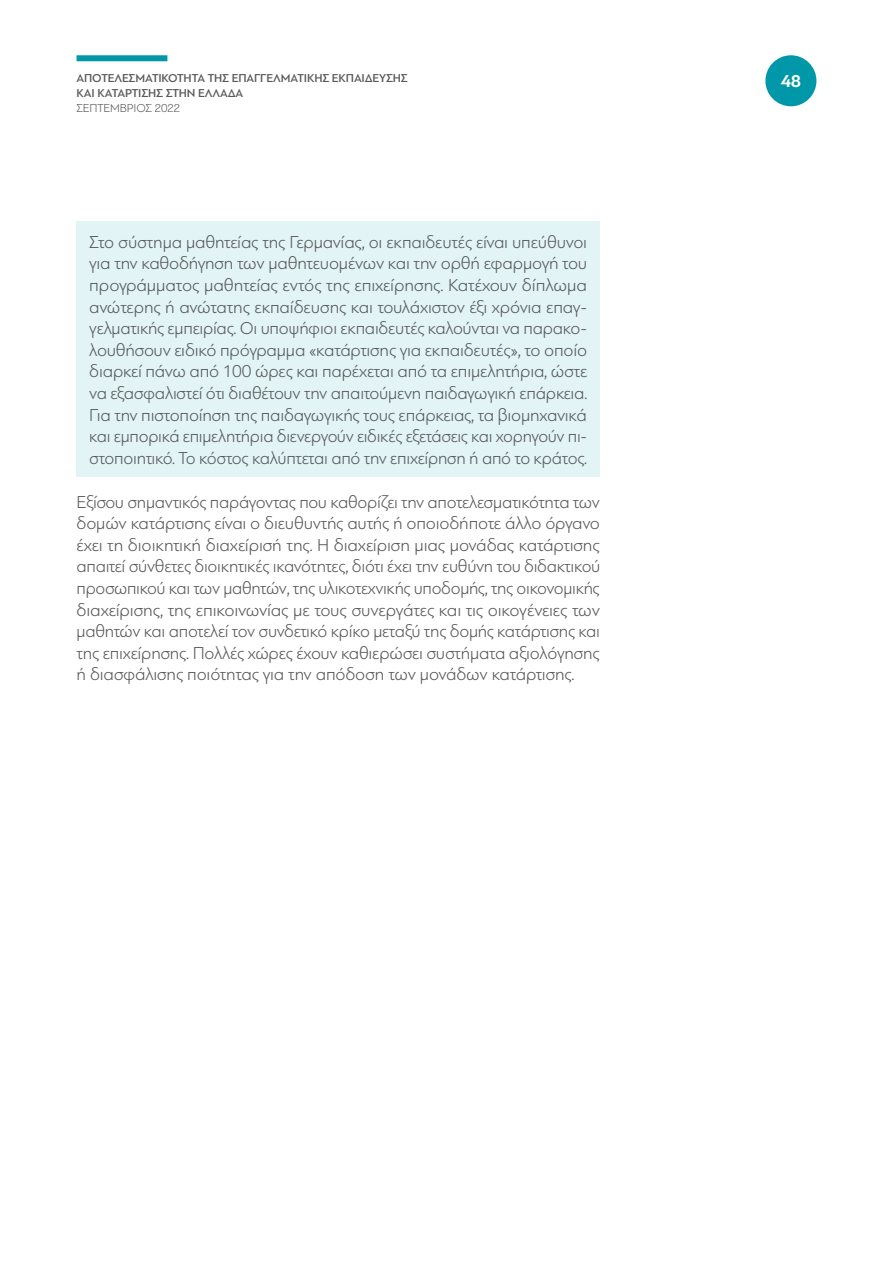
<style>
.page{position:relative;width:893px;height:1263px;background:#fff}
.page>*{position:absolute;margin:0;border:0;box-sizing:border-box;transform-origin:0 0}
.t1{font:300 18px/21.6px "PF Bague Sans Pro";letter-spacing:-.015em;color:#58595b;text-align:justify}
.t2{font:700 18px "PF Bague Sans Pro";color:#fff}
.t3{font:500 12px/15px "PF Bague Sans Pro";letter-spacing:-.01em;color:#58595b}
.t4{font:300 12px "PF Bague Sans Pro";letter-spacing:-.01em;color:#58595b}
</style>
<div class="page">
<div style="left:765px;top:55px;width:51px;height:51px;background:#0098a8;border-radius:50%"></div>
<div style="left:77px;top:55px;width:90px;height:6px;background:#0098a8"></div>
<div style="left:77px;top:221px;width:523px;height:255px;background:#e2f4f5"></div>
<p class="t3" style="left:77px;top:71px;width:333px">ΑΠΟΤΕΛΕΣΜΑΤΙΚΟΤΗΤΑ ΤΗΣ ΕΠΑΓΓΕΛΜΑΤΙΚΗΣ ΕΚΠΑΙΔΕΥΣΗΣ<br>ΚΑΙ ΚΑΤΑΡΤΙΣΗΣ ΣΤΗΝ ΕΛΛΑΔΑ</p>
<p class="t4" style="left:77px;top:101px;width:105px">ΣΕΠΤΈΜΒΡΙΟΣ 2022</p>
<p class="t1" style="left:89px;top:231px;width:500px">Στο σύστημα μαθητείας της Γερμανίας, οι εκπαιδευτές είναι υπεύθυνοι για την καθοδήγηση των μαθητευομένων και την ορθή εφαρμογή του προγράμματος μαθητείας εντός της επιχείρησης. Κατέχουν δίπλωμα ανώτερης ή ανώτατης εκπαίδευσης και τουλάχιστον έξι χρόνια επαγ&shy;γελματικής εμπειρίας. Οι υποψήφιοι εκπαιδευτές καλούνται να παρακο&shy;λουθήσουν ειδικό πρόγραμμα «κατάρτισης για εκπαιδευτές», το οποίο διαρκεί πάνω από 100 ώρες και παρέχεται από τα επιμελητήρια, ώστε να εξασφαλιστεί ότι διαθέτουν την απαιτούμενη παιδαγωγική επάρκεια.<br>Για την πιστοποίηση της παιδαγωγικής τους επάρκειας, τα βιομηχανικά και εμπορικά επιμελητήρια διενεργούν ειδικές εξετάσεις και χορηγούν πι&shy;στοποιητικό. Το κόστος καλύπτεται από την επιχείρηση ή από το κράτος.</p>
<p class="t1" style="left:77px;top:491px;width:525px">Εξίσου σημαντικός παράγοντας που καθορίζει την αποτελεσματικότητα των δομών κατάρτισης είναι ο διευθυντής αυτής ή οποιοδήποτε άλλο όργανο έχει τη διοικητική διαχείρισή της. Η διαχείριση μιας μονάδας κατάρτισης απαιτεί σύνθετες διοικητικές ικανότητες, διότι έχει την ευθύνη του διδακτικού προσωπικού και των μαθητών, της υλικοτεχνικής υποδομής, της οικονομικής διαχείρισης, της επικοινωνίας με τους συνεργάτες και τις οικογένειες των μαθητών και αποτελεί τον συνδετικό κρίκο μεταξύ της δομής κατάρτισης και της επιχείρησης. Πολλές χώρες έχουν καθιερώσει συστήματα αξιολόγησης ή διασφάλισης ποιότητας για την απόδοση των μονάδων κατάρτισης.</p>
<p class="t2" style="left:781px;top:70px;width:22px">48</p>
</div>
